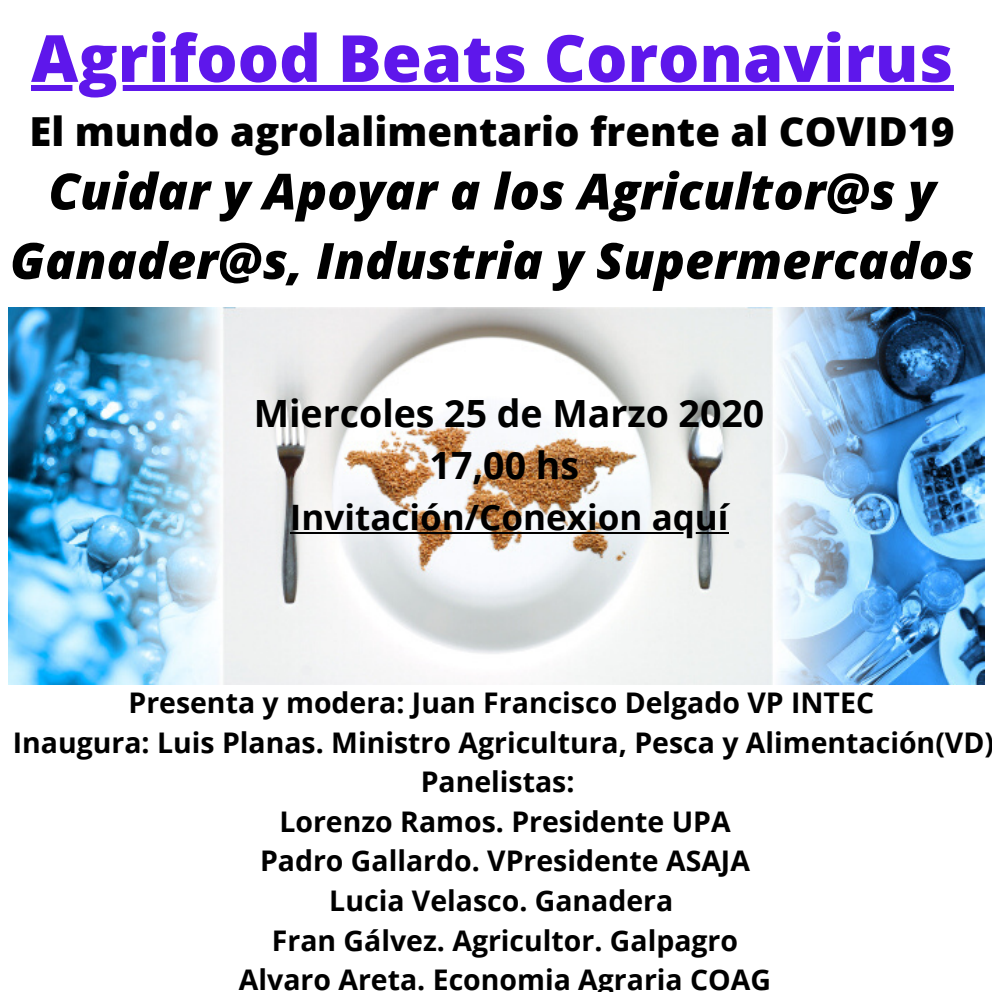
<style>
.page{position:relative;width:992px;height:992px;background:#fff}
.page>*{position:absolute;margin:0;border:0;box-sizing:border-box;transform-origin:0 0}
.t1{font:800 65px "Open Sans";color:#5e17eb}
.t2{font:italic 800 50px/69.5px "Open Sans";color:#000;text-align:center}
.t3{font:800 40px "Open Sans";color:#000}
.t4{font:700 37.5px/52.5px "Open Sans";color:#000;text-align:center}
.t5{font:700 35px "Open Sans";color:#000}
.t6{font:700 28.5px/39.5px "Open Sans";color:#000;text-align:center}
</style>
<div class="page">
<img style="left:9px;top:308px;width:975px;height:377px">
<div style="left:31px;top:86px;width:922px;height:5px;background:#5e17eb"></div>
<hr style="left:290px;top:532px;width:439px;height:2px;background:#000">
<h1 class="t1" style="left:31px;top:12px;width:923px">Agrifood Beats Coronavirus</h1>
<h3 class="t3" style="left:30px;top:103px;width:926px">El mundo agrolalimentario frente al COVID19</h3>
<h2 class="t2" style="left:10px;top:155px;width:965px">Cuidar y Apoyar a los Agricultor@s y<br>Ganader@s, Industria y Supermercados</h2>
<h3 class="t4" style="left:254px;top:386px;width:512px">Miercoles 25 de Marzo 2020<br>17,00 hs</h3>
<p class="t5" style="left:290px;top:493px;width:440px">Invitación/Conexion aquí</p>
<p class="t6" style="left:13px;top:682px;width:983px">Presenta y modera: Juan Francisco Delgado VP INTEC<br>Inaugura: Luis Planas. Ministro Agricultura, Pesca y Alimentación(VD)<br>Panelistas:<br>Lorenzo Ramos. Presidente UPA<br>Padro Gallardo. VPresidente ASAJA<br>Lucia Velasco. Ganadera<br>Fran Gálvez. Agricultor. Galpagro<br>Alvaro Areta. Economia Agraria COAG</p>
</div>
